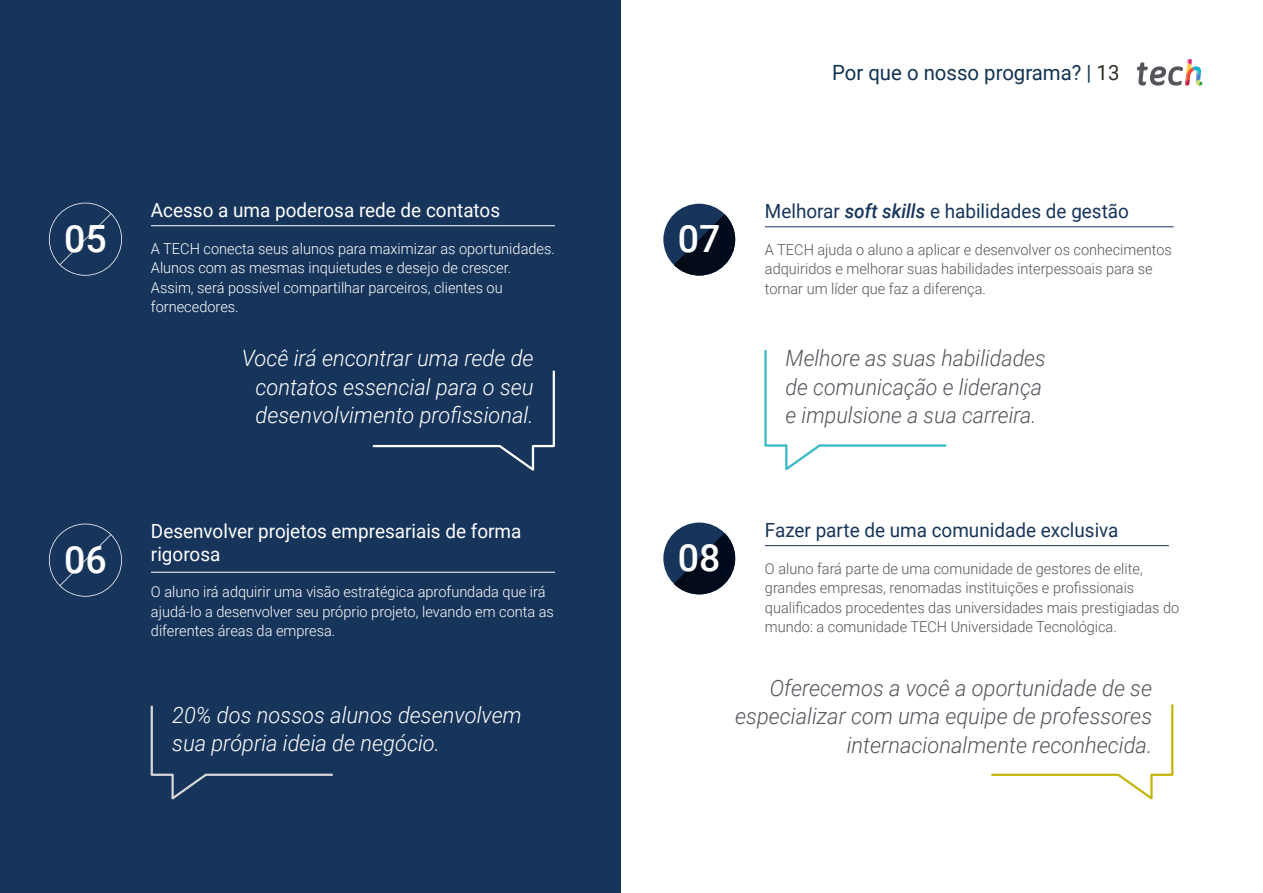
<style>
.page{position:relative;width:1263px;height:893px;background:#fff}
.page>*{position:absolute;margin:0;border:0;box-sizing:border-box;transform-origin:0 0}
.t1{font:500 37.5px "Roboto";color:#fff}
.t2{font:italic 300 22.5px/28.5px "Roboto";color:#fff;text-align:justify}
.t3{font:italic 300 22.5px/28.5px "Roboto";color:#52555b;text-align:right}
.t4{font:italic 300 22.5px/28.5px "Roboto";color:#52555b;scale:.95 1}
.t5{font:21px "Roboto";color:#123352}
.t6{font:19.5px/22.5px "Roboto";color:#fff}
.t7{font:19.5px "Roboto";color:#17355b}
.t8{font:300 15px/19.5px "Roboto";color:#52555b}
.t9{font:300 15px/19.5px "Roboto";color:#fff}
.s1{color:#312e20}
.s2{font-weight:500;font-style:italic}
</style>
<div class="page">
<div style="left:0;top:0;width:621px;height:893px;background:#17355b"></div>
<hr style="left:151px;top:225px;width:404px;height:1px;background:#fff">
<hr style="left:765px;top:226px;width:409px;height:1px;background:#17355b">
<svg style="left:372px;top:370px;width:183px;height:101px"></svg>
<hr style="left:151px;top:572px;width:404px;height:1px;background:#fff">
<hr style="left:765px;top:545px;width:404px;height:1px;background:#17355b">
<svg style="left:150px;top:705px;width:183px;height:95px"></svg>
<svg style="left:49px;top:203px;width:73px;height:73px"></svg>
<svg style="left:49px;top:524px;width:73px;height:73px"></svg>
<svg style="left:764px;top:350px;width:183px;height:121px"></svg>
<svg style="left:991px;top:704px;width:183px;height:96px"></svg>
<div style="left:663px;top:204px;width:72px;height:71px;background:#17355b;border-radius:50%"></div>
<svg style="left:674px;top:214px;width:61px;height:61px"></svg>
<div style="left:663px;top:523px;width:72px;height:71px;background:#17355b;border-radius:50%"></div>
<svg style="left:674px;top:533px;width:61px;height:61px"></svg>
<svg style="left:1137px;top:59px;width:65px;height:27px"></svg>
<h1 class="t1" style="left:64px;top:212px;width:44px">05</h1>
<h1 class="t1" style="left:64px;top:533px;width:44px">06</h1>
<h3 class="t6" style="left:151px;top:198px;width:351px">Acesso a uma poderosa rede de contatos</h3>
<p class="t9" style="left:151px;top:238px;width:405px">A TECH conecta seus alunos para maximizar as oportunidades.<br>Alunos com as mesmas inquietudes e desejo de crescer.<br>Assim, será possível compartilhar parceiros, clientes ou fornecedores.</p>
<h2 class="t2" style="left:255px;top:343px;width:280px;text-indent:-14px">Você irá encontrar uma rede de contatos essencial para o seu desenvolvimento profissional.</h2>
<h3 class="t6" style="left:151px;top:519px;width:372px">Desenvolver projetos empresariais de forma rigorosa</h3>
<p class="t9" style="left:151px;top:582px;width:404px">O aluno irá adquirir uma visão estratégica aprofundada que irá ajudá-lo a desenvolver seu próprio projeto, levando em conta as diferentes áreas da empresa.</p>
<h2 class="t2" style="left:172px;top:699px;width:351px">20% dos nossos alunos desenvolvem sua própria ideia de negócio.</h2>
<h3 class="t5" style="left:832px;top:57px;width:289px">Por que o nosso programa? | <span class="s1">13</span></h3>
<h1 class="t1" style="left:678px;top:213px;width:44px">07</h1>
<h3 class="t7" style="left:765px;top:198px;width:366px">Melhorar <span class="s2">soft skills</span> e habilidades de gestão</h3>
<p class="t8" style="left:765px;top:239px;width:409px">A TECH ajuda o aluno a aplicar e desenvolver os conhecimentos adquiridos e melhorar suas habilidades interpessoais para se tornar um líder que faz a diferença.</p>
<h2 class="t4" style="left:786px;top:343px;width:275px">Melhore as suas habilidades de comunicação e liderança e impulsione a sua carreira.</h2>
<h1 class="t1" style="left:678px;top:532px;width:44px">08</h1>
<h3 class="t7" style="left:765px;top:517px;width:355px">Fazer parte de uma comunidade exclusiva</h3>
<p class="t8" style="left:765px;top:558px;width:416px">O aluno fará parte de uma comunidade de gestores de elite, grandes empresas, renomadas instituições e profissionais qualificados procedentes das universidades mais prestigiadas do mundo: a comunidade TECH Universidade Tecnológica.</p>
<h2 class="t3" style="left:735px;top:673px;width:418px">Oferecemos a você a oportunidade de se especializar com uma equipe de professores internacionalmente reconhecida.</h2>
</div>
